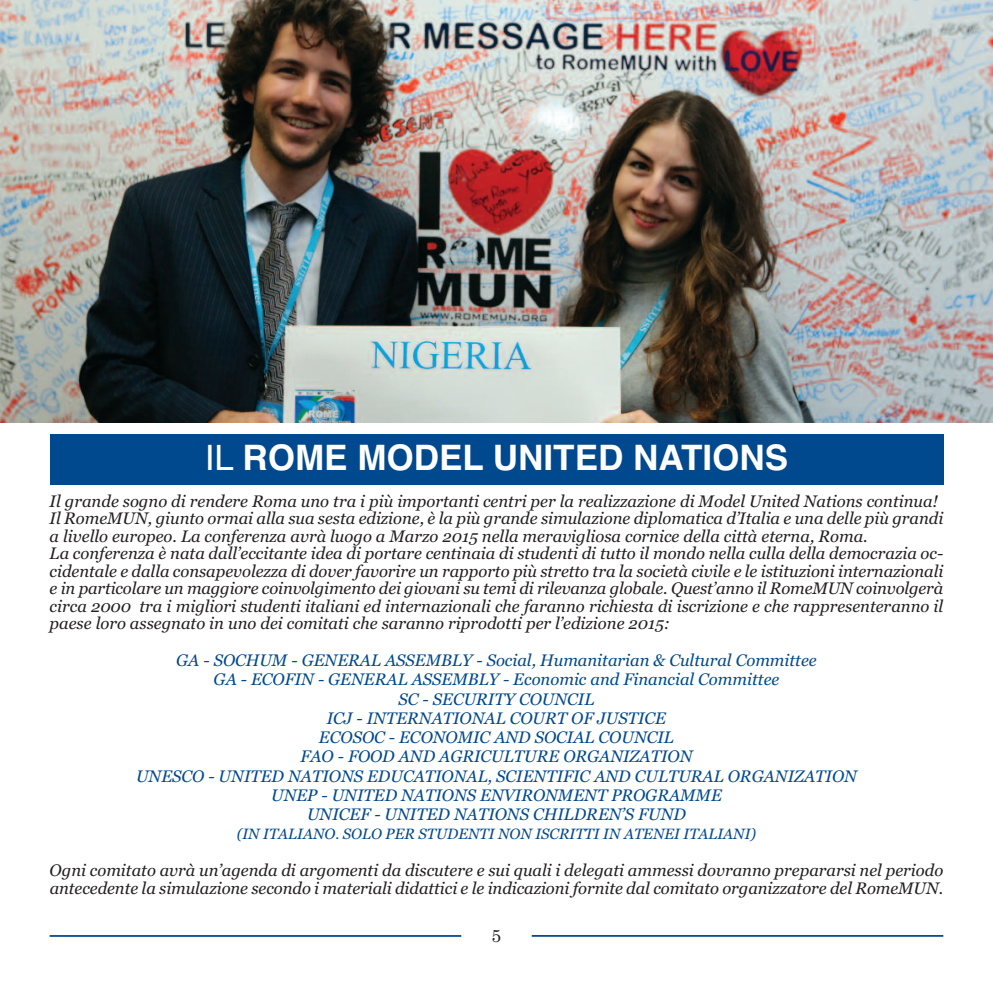
<style>
.page{position:relative;width:993px;height:993px;background:#fff}
.page>*{position:absolute;margin:0;border:0;box-sizing:border-box;transform-origin:0 0}
.t1{font:700 35px "Helvetica";color:#fff}
.t2{font:17.5px "Century";color:#231f20}
.t3{font:italic 16.62px/17.5px "Georgia";color:#231f20}
.t4{font:italic 16.62px/19.2px "Georgia";color:#01498e;text-align:center}
.t5{font:italic 14.88px "Georgia";color:#01498e}
.s1{font-weight:400}
</style>
<div class="page">
<hr style="left:50px;top:934px;width:411px;height:2px;background:#01498e">
<hr style="left:531px;top:934px;width:412px;height:2px;background:#01498e">
<div style="left:50px;top:434px;width:893px;height:51px;background:#01498e"></div>
<img style="left:0;top:0;width:992px;height:423px">
<h1 class="t1" style="left:205px;top:437px;width:584px"><span class="s1">IL</span> ROME MODEL UNITED NATIONS</h1>
<p class="t3" style="left:50px;top:492px;width:894px">Il grande sogno di rendere Roma uno tra i più importanti centri per la realizzazione di Model United Nations continua!<br>Il RomeMUN, giunto ormai alla sua sesta edizione, è la più grande simulazione diplomatica d’Italia e una delle più grandi a livello europeo. La conferenza avrà luogo a Marzo 2015 nella meravigliosa cornice della città eterna, Roma.<br>La conferenza è nata dall’eccitante idea di portare centinaia di studenti di tutto il mondo nella culla della democrazia oc&shy;cidentale e dalla consapevolezza di dover favorire un rapporto più stretto tra la società civile e le istituzioni internazionali e in particolare un maggiore coinvolgimento dei giovani su temi di rilevanza globale. Quest’anno il RomeMUN coinvolgerà circa 2000 tra i migliori studenti italiani ed internazionali che faranno richiesta di iscrizione e che rappresenteranno il paese loro assegnato in uno dei comitati che saranno riprodotti per l’edizione 2015:</p>
<p class="t4" style="left:136px;top:650px;width:722px">GA - SOCHUM - GENERAL ASSEMBLY - Social, Humanitarian &amp; Cultural Committee<br>GA - ECOFIN - GENERAL ASSEMBLY - Economic and Financial Committee<br>SC - SECURITY COUNCIL<br>ICJ - INTERNATIONAL COURT OF JUSTICE<br>ECOSOC - ECONOMIC AND SOCIAL COUNCIL<br>FAO - FOOD AND AGRICULTURE ORGANIZATION<br>UNESCO - UNITED NATIONS EDUCATIONAL, SCIENTIFIC AND CULTURAL ORGANIZATION UNEP - UNITED NATIONS ENVIRONMENT PROGRAMME<br>UNICEF - UNITED NATIONS CHILDREN’S FUND</p>
<p class="t5" style="left:237px;top:825px;width:520px">(IN ITALIANO. SOLO PER STUDENTI NON ISCRITTI IN ATENEI ITALIANI)</p>
<p class="t3" style="left:50px;top:861px;width:894px">Ogni comitato avrà un’agenda di argomenti da discutere e sui quali i delegati ammessi dovranno prepararsi nel periodo antecedente la simulazione secondo i materiali didattici e le indicazioni fornite dal comitato organizzatore del RomeMUN.</p>
<p class="t2" style="left:491px;top:925px;width:11px">5</p>
</div>
